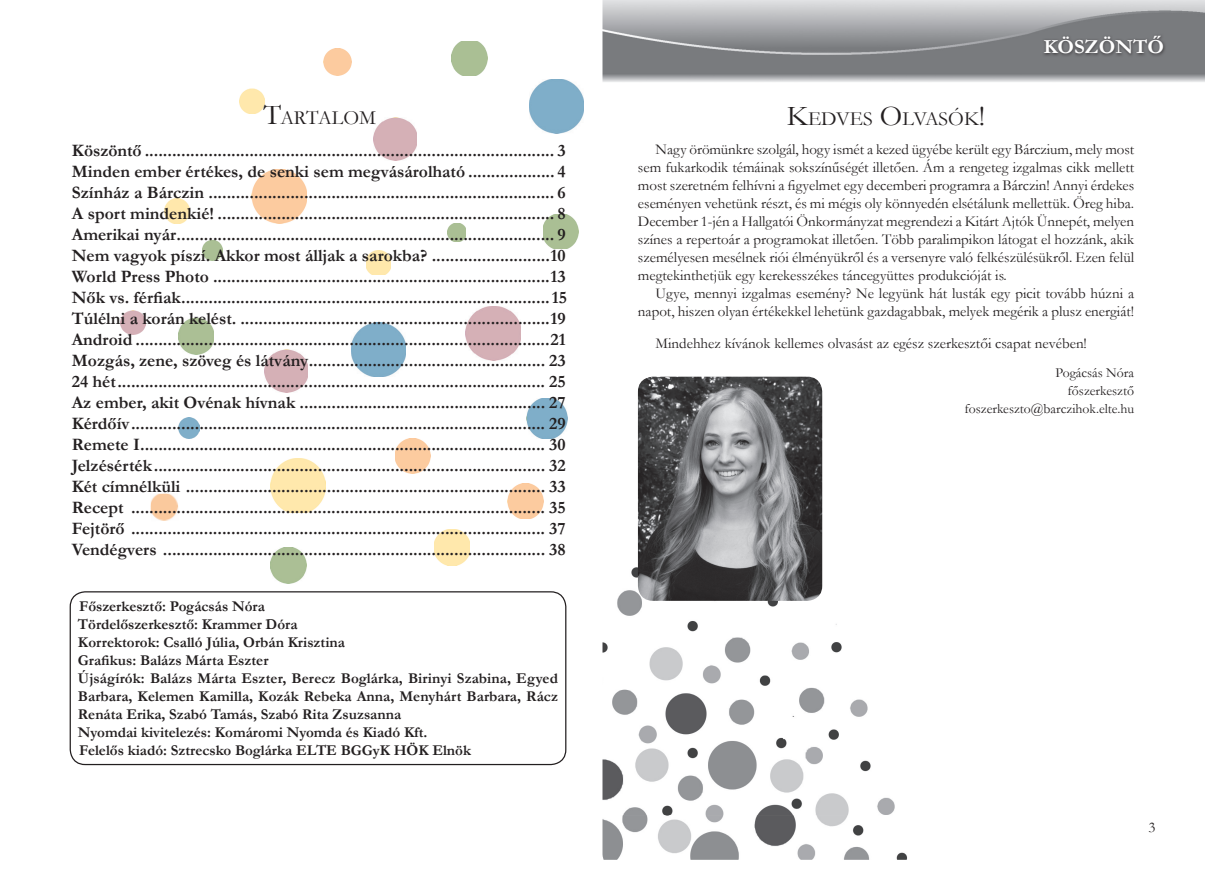
<style>
.page{position:relative;width:1205px;height:869px;background:#fff}
.page>*{position:absolute;margin:0;border:0;box-sizing:border-box;transform-origin:0 0}
.t1{font:20.12px "Garamond";color:#231f20}
.t2{font:700 20px "Garamond";color:#fff;scale:1.05 1}
.t3{font:700 17.5px/21px "Garamond";color:#231f20;text-align:justify}
.t4{font:15px/18px "Garamond";color:#231f20;text-align:justify}
.t5{font:700 15px/18px "Garamond";color:#231f20}
.t6{font:13.75px/18px "Garamond";color:#231f20;text-align:right}
.s1{font-size:28.75px}
</style>
<div class="page">
<img style="left:602px;top:546px;width:305px;height:313px">
<img style="left:351px;top:322px;width:55px;height:54px">
<img style="left:529px;top:79px;width:55px;height:54px">
<img style="left:526px;top:398px;width:41px;height:40px">
<img style="left:178px;top:417px;width:22px;height:21px">
<img style="left:264px;top:349px;width:44px;height:43px">
<img style="left:373px;top:118px;width:44px;height:42px">
<img style="left:466px;top:306px;width:55px;height:54px">
<img style="left:120px;top:310px;width:25px;height:24px">
<img style="left:252px;top:169px;width:55px;height:54px">
<img style="left:150px;top:493px;width:29px;height:28px">
<img style="left:395px;top:438px;width:35px;height:35px">
<img style="left:508px;top:483px;width:35px;height:35px">
<img style="left:271px;top:458px;width:54px;height:54px">
<img style="left:366px;top:250px;width:25px;height:25px">
<img style="left:239px;top:88px;width:25px;height:25px">
<img style="left:434px;top:529px;width:36px;height:36px">
<img style="left:165px;top:198px;width:24px;height:25px">
<img style="left:178px;top:318px;width:36px;height:36px">
<img style="left:543px;top:214px;width:35px;height:35px">
<img style="left:447px;top:223px;width:19px;height:18px">
<img style="left:271px;top:547px;width:35px;height:36px">
<img style="left:202px;top:240px;width:20px;height:20px">
<img style="left:452px;top:41px;width:35px;height:35px">
<img style="left:324px;top:49px;width:27px;height:27px">
<div style="left:70px;top:591px;width:496px;height:173px;border:1px solid #231f20;border-radius:15px"></div>
<img style="left:638px;top:376px;width:184px;height:224px">
<img style="left:602px;top:0;width:603px;height:82px">
<img style="left:1042px;top:34px;width:124px;height:23px">
<p class="t1" style="left:263px;top:104px;width:114px"><span class="s1">T</span>ARTALOM</p>
<p class="t3" style="left:72px;top:139px;width:497px">Köszöntő .......................................................................................... 3<br>Minden ember értékes, de senki sem megvásárolható ................... 4<br>Színház a Bárczin ............................................................................ 6<br>A sport mindenkié! .......................................................................... 8<br>Amerikai nyár ................................................................................... 9<br>Nem vagyok píszí. Akkor most álljak a sarokba? ..........................10<br>World Press Photo ..........................................................................13<br>Nők vs. férfiak .................................................................................15<br>Túlélni a korán kelést. ....................................................................19<br>Android ...........................................................................................21<br>Mozgás, zene, szöveg és látvány .................................................... 23<br>24 hét .............................................................................................. 25<br>Az ember, akit Ovénak hívnak ...................................................... 27<br>Kérdőív ........................................................................................... 29<br>Remete I. ........................................................................................ 30<br>Jelzésérték ...................................................................................... 32<br>Két címnélküli ............................................................................... 33<br>Recept ........................................................................................... 35<br>Fejtörő ........................................................................................... 37<br>Vendégvers .................................................................................... 38</p>
<p class="t5" style="left:78px;top:597px;width:481px">Főszerkesztő: Pogácsás Nóra<br>Tördelőszerkesztő: Krammer Dóra<br>Korrektorok: Csalló Júlia, Orbán Krisztina<br>Grafikus: Balázs Márta Eszter<br>Újságírók: Balázs Márta Eszter, Berecz Boglárka, Birinyi Szabina, Egyed Barbara, Kelemen Kamilla, Kozák Rebeka Anna, Menyhárt Barbara, Rácz Renáta Erika, Szabó Tamás, Szabó Rita Zsuzsanna<br>Nyomdai kivitelezés: Komáromi Nyomda és Kiadó Kft.<br>Felelős kiadó: Sztrecsko Boglárka ELTE BGGyK HÖK Elnök</p>
<p class="t2" style="left:1043px;top:33px;width:117px">KÖSZÖNTŐ</p>
<p class="t1" style="left:787px;top:105px;width:200px"><span class="s1">K</span>EDVES <span class="s1">O</span>LVASÓK<span class="s1">!</span></p>
<p class="t4" style="left:638px;top:140px;width:498px;text-indent:18px">Nagy örömünkre szolgál, hogy ismét a kezed ügyébe került egy Bárczium, mely most sem fukarkodik témáinak sokszínűségét illetően. Ám a rengeteg izgalmas cikk mellett most szeretném felhívni a figyelmet egy decemberi programra a Bárczin! Annyi érdekes eseményen vehetünk részt, és mi mégis oly könnyedén elsétálunk mellettük. Öreg hiba.<br>December 1-jén a Hallgatói Önkormányzat megrendezi a Kitárt Ajtók Ünnepét, melyen színes a repertoár a programokat illetően. Több paralimpikon látogat el hozzánk, akik személyesen mesélnek riói élményükről és a versenyre való felkészülésükről. Ezen felül megtekinthetjük egy kerekesszékes táncegyüttes produkcióját is.</p>
<p class="t4" style="left:638px;top:284px;width:498px;text-align:right">Ugye, mennyi izgalmas esemény? Ne legyünk hát lusták egy picit tovább húzni a napot, hiszen olyan értékekkel lehetünk gazdagabbak, melyek megérik a plusz energiát!</p>
<p class="t4" style="left:656px;top:334px;width:433px">Mindehhez kívánok kellemes olvasást az egész szerkesztői csapat nevében!</p>
<p class="t6" style="left:964px;top:363px;width:171px">Pogácsás Nóra<br>főszerkesztő foszerkeszto@barczihok.elte.hu</p>
<p class="t4" style="left:1148px;top:817px;width:9px">3</p>
</div>
